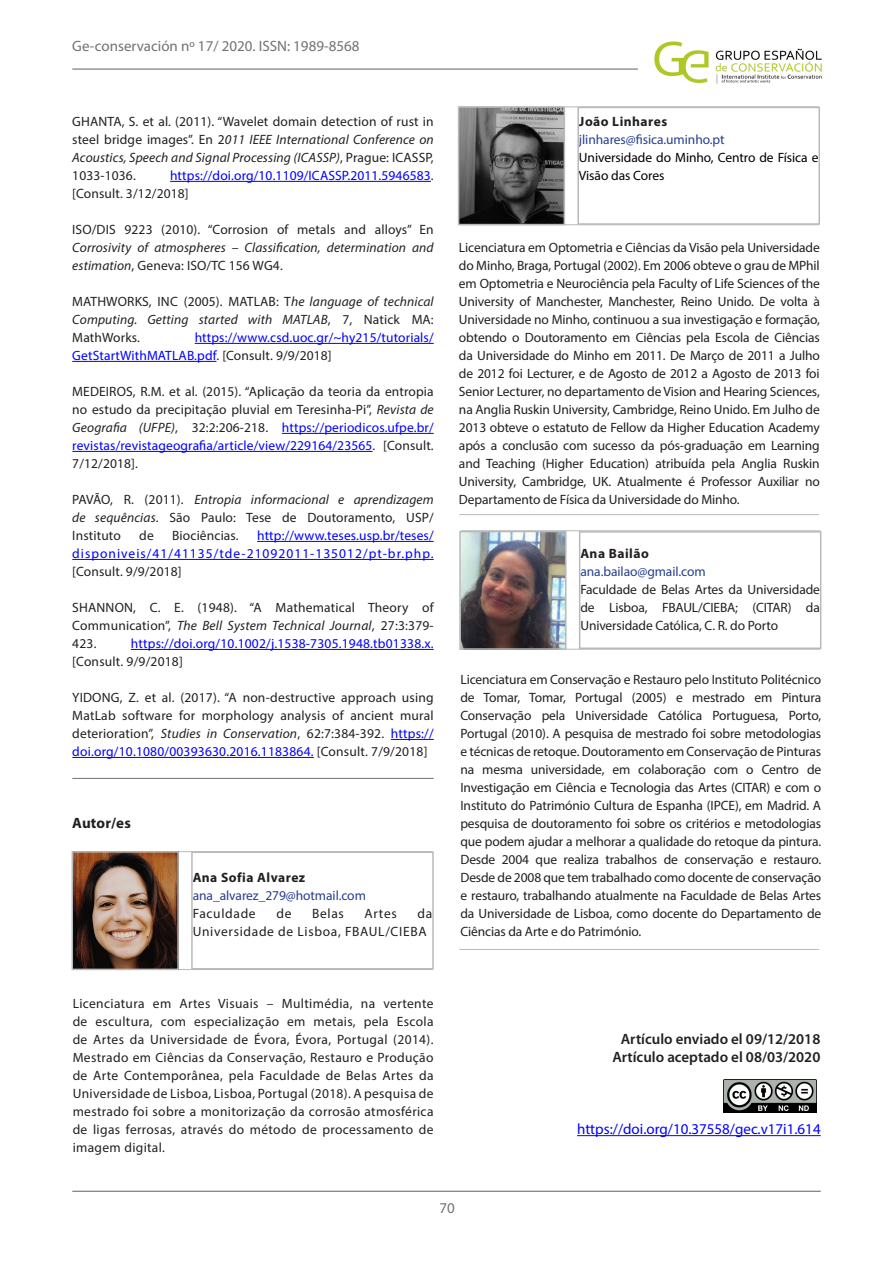
<style>
.page{position:relative;width:893px;height:1263px;background:#fff}
.page>*{position:absolute;margin:0;border:0;box-sizing:border-box;transform-origin:0 0}
.Tipo_de_texto{font:600 15px "Myriad Pro";color:#231f20}
.t1{font:15px "Myriad Pro";color:#717275}
.Tipo_de_texto-2{font:15px "Myriad Pro";color:#00f}
.Tipo_de_texto-3{font:700 15px "Myriad Pro";letter-spacing:.01em;color:#231f20}
.Texto_en_notas_y_bib{font:13.5px/18px "Myriad Pro";letter-spacing:-.01em;color:#231f20;text-align:justify}
.Tipo_de_texto-4{font:13.5px/18px "Myriad Pro";letter-spacing:.01em;color:#231f20;text-align:justify}
.Tipo_de_texto-5{font:13.5px/18px "Myriad Pro";letter-spacing:.01em;color:#00f}
.Tipo_de_texto-6{font:italic 13.5px/18px "Myriad Pro";letter-spacing:.01em;color:#231f20;text-align:justify}
.Texto_en_notas_y_bib-2{font:13.5px "Myriad Pro";letter-spacing:-.005em;color:#253f8e}
.Texto_en_notas_y_bib-3{font:13.5px/18px "Myriad Pro";letter-spacing:-.005em;color:#000}
.Texto_en_notas_y_bib-4{font:13.5px/18px "Myriad Pro";letter-spacing:.05em;color:#231f20}
.Tipo_de_texto-7{font:700 13.5px "Myriad Pro";letter-spacing:.035em;color:#231f20}
.s1{font-style:italic}
.s2{color:#231f20}
.s3{font-style:normal}
.s4{color:#00f}
</style>
<div class="page">
<hr style="left:72px;top:68px;width:567px;height:2px;background:#717275">
<hr style="left:72px;top:1191px;width:749px;height:1px;background:#717275">
<img style="left:654px;top:41px;width:168px;height:43px">
<div style="left:579px;top:531px;width:242px;height:118px;border:2px solid #b8b9bc"></div>
<hr style="left:459px;top:514px;width:360px;height:1px;background:#b8b9bc">
<hr style="left:461px;top:649px;width:359px;height:1px;background:#b8b9bc">
<img style="left:462px;top:534px;width:102px;height:113px">
<div style="left:459px;top:531px;width:108px;height:119px;border:2px solid #b8b9bc"></div>
<div style="left:191px;top:851px;width:243px;height:118px;border:2px solid #b8b9bc"></div>
<hr style="left:73px;top:851px;width:360px;height:1px;background:#b8b9bc">
<hr style="left:74px;top:969px;width:359px;height:1px;background:#b8b9bc">
<hr style="left:72px;top:778px;width:362px;height:1px;background:#717275">
<img style="left:75px;top:854px;width:101px;height:113px">
<div style="left:72px;top:851px;width:107px;height:119px;border:2px solid #b8b9bc"></div>
<div style="left:577px;top:107px;width:243px;height:118px;border:2px solid #b8b9bc"></div>
<hr style="left:459px;top:107px;width:360px;height:1px;background:#b8b9bc">
<hr style="left:460px;top:224px;width:359px;height:1px;background:#b8b9bc">
<img style="left:461px;top:109px;width:101px;height:113px">
<div style="left:458px;top:106px;width:107px;height:119px;border:2px solid #b8b9bc"></div>
<hr style="left:170px;top:181px;width:261px;height:1px;background:#00f">
<hr style="left:195px;top:343px;width:239px;height:1px;background:#00f">
<hr style="left:72px;top:361px;width:144px;height:1px;background:#00f">
<hr style="left:282px;top:433px;width:152px;height:1px;background:#00f">
<hr style="left:72px;top:451px;width:301px;height:1px;background:#00f">
<hr style="left:257px;top:541px;width:177px;height:1px;background:#00f">
<hr style="left:72px;top:559px;width:362px;height:1px;background:#00f">
<hr style="left:131px;top:649px;width:303px;height:1px;background:#00f">
<hr style="left:391px;top:739px;width:43px;height:1px;background:#00f">
<hr style="left:72px;top:757px;width:242px;height:1px;background:#00f">
<hr style="left:459px;top:949px;width:360px;height:1px;background:#b8b9bc">
<hr style="left:461px;top:530px;width:359px;height:1px;background:#b8b9bc">
<img style="left:723px;top:1079px;width:93px;height:33px">
<hr style="left:577px;top:1135px;width:244px;height:1px;background:#00f">
<p class="t1" style="left:72px;top:37px;width:289px">Ge-conservación nº 17/ 2020. ISSN: 1989-8568</p>
<p class="Tipo_de_texto-4" style="left:72px;top:112px;width:363px">GHANTA, S. et al. (2011). “Wavelet domain detection of rust in steel bridge images”. En 2<span class="s1">011 IEEE International Conference on Acoustics, Speech and Signal Processing (ICASSP)</span>, Prague: ICASSP, 1033-1036.</p>
<p class="Tipo_de_texto-5" style="left:72px;top:166px;width:363px;text-indent:98px">https://doi.org/10.1109/ICASSP.2011.5946583<span class="s2">. [Consult. 3/12/2018]</span></p>
<p class="Tipo_de_texto-4" style="left:72px;top:220px;width:363px">ISO/DIS 9223 (2010). “Corrosion of metals and alloys” En <span class="s1">Corrosivity of atmospheres – Classification, determination and estimation</span>, Geneva: ISO/TC 156 WG4.</p>
<p class="Tipo_de_texto-6" style="left:72px;top:292px;width:363px"><span class="s3">MATHWORKS, INC (2005). MATLAB: T</span>he language of technical Computing. Getting started with MATLAB<span class="s3">, 7, Natick MA:<br>MathWorks.</span></p>
<p class="Tipo_de_texto-5" style="left:72px;top:328px;width:363px;text-indent:122px">https://www.csd.uoc.gr/~hy215/tutorials/<br>GetStartWithMATLAB.pdf<span class="s2">. [Consult. 9/9/2018]</span></p>
<p class="Tipo_de_texto-4" style="left:72px;top:382px;width:363px">MEDEIROS, R.M. et al. (2015). “Aplicação da teoria da entropia no estudo da precipitação pluvial em Teresinha-Pi”, <span class="s1">Revista de Geografia (UFPE)</span>, 32:2:206-218. <span class="s4">https://periodicos.ufpe.br/ revistas/revistageografia/article/view/229164/23565</span>. [Consult.<br>7/12/2018].</p>
<p class="Tipo_de_texto-4" style="left:72px;top:490px;width:363px">PAVÃO, R. (2011). <span class="s1">Entropia informacional e aprendizagem de sequências</span>. São Paulo: Tese de Doutoramento, USP/ Instituto</p>
<p class="Tipo_de_texto-5" style="left:72px;top:526px;width:363px;text-align:justify;text-indent:185px">http://www.teses.usp.br/teses/ disponiveis/41/41135/tde-21092011-135012/pt-br.php. <span class="s2">[Consult. 9/9/2018]</span></p>
<p class="Tipo_de_texto-4" style="left:72px;top:598px;width:363px">SHANNON, C. E. (1948). “A Mathematical Theory of Communication”, <span class="s1">The Bell System Technical Journal</span>, 27:3:379- 423.</p>
<p class="Tipo_de_texto-4" style="left:139px;top:526px;width:16px">de</p>
<p class="Tipo_de_texto-4" style="left:172px;top:526px;width:68px">Biociências.</p>
<p class="Tipo_de_texto-5" style="left:72px;top:634px;width:363px;text-indent:59px">https://doi.org/10.1002/j.1538-7305.1948.tb01338.x. <span class="s2">[Consult. 9/9/2018]</span></p>
<p class="Tipo_de_texto-4" style="left:72px;top:688px;width:363px">YIDONG, Z. et al. (2017). “A non-destructive approach using MatLab software for morphology analysis of ancient mural deterioration”, <span class="s1">Studies in Conservation</span>, 62:7:384-392. <span class="s4">https:// doi.org/10.1080/00393630.2016.1183864.</span> [Consult. 7/9/2018]</p>
<p class="Tipo_de_texto-3" style="left:72px;top:813px;width:60px">Autor/es</p>
<p class="Tipo_de_texto-7" style="left:193px;top:869px;width:114px">Ana Sofia Alvarez</p>
<p class="Texto_en_notas_y_bib-2" style="left:193px;top:887px;width:175px">ana_alvarez_279@hotmail.com</p>
<p class="Texto_en_notas_y_bib-4" style="left:193px;top:904px;width:65px">Faculdade</p>
<p class="Texto_en_notas_y_bib" style="left:276px;top:904px;width:17px">de</p>
<p class="Texto_en_notas_y_bib" style="left:312px;top:904px;width:33px">Belas</p>
<p class="Texto_en_notas_y_bib" style="left:365px;top:904px;width:34px">Artes</p>
<p class="Texto_en_notas_y_bib-4" style="left:193px;top:904px;width:241px;text-indent:225px">da<br>Universidade de Lisboa, FBAUL/CIEBA</p>
<p class="Texto_en_notas_y_bib" style="left:73px;top:994px;width:362px">Licenciatura em Artes Visuais – Multimédia, na vertente de escultura, com especialização em metais, pela Escola de Artes da Universidade de Évora, Évora, Portugal (2014).<br>Mestrado em Ciências da Conservação, Restauro e Produção de Arte Contemporânea, pela Faculdade de Belas Artes da Universidade de Lisboa, Lisboa, Portugal (2018). A pesquisa de mestrado foi sobre a monitorização da corrosão atmosférica de ligas ferrosas, através do método de processamento de imagem digital.</p>
<p class="Tipo_de_texto-7" style="left:579px;top:113px;width:90px">João Linhares</p>
<p class="Texto_en_notas_y_bib-2" style="left:579px;top:131px;width:147px">jlinhares@fisica.uminho.pt</p>
<p class="Texto_en_notas_y_bib-3" style="left:579px;top:148px;width:241px">Universidade do Minho, Centro de Física e<br>Visão das Cores</p>
<p class="Texto_en_notas_y_bib" style="left:459px;top:238px;width:362px">Licenciatura em Optometria e Ciências da Visão pela Universidade do Minho, Braga, Portugal (2002). Em 2006 obteve o grau de MPhil em Optometria e Neurociência pela Faculty of Life Sciences of the University of Manchester, Manchester, Reino Unido. De volta à Universidade no Minho, continuou a sua investigação e formação, obtendo o Doutoramento em Ciências pela Escola de Ciências da Universidade do Minho em 2011. De Março de 2011 a Julho de 2012 foi Lecturer, e de Agosto de 2012 a Agosto de 2013 foi Senior Lecturer, no departamento de Vision and Hearing Sciences, na Anglia Ruskin University, Cambridge, Reino Unido. Em Julho de 2013 obteve o estatuto de Fellow da Higher Education Academy após a conclusão com sucesso da pós-graduação em Learning and Teaching (Higher Education) atribuída pela Anglia Ruskin University, Cambridge, UK. Atualmente é Professor Auxiliar no Departamento de Física da Universidade do Minho.</p>
<p class="Tipo_de_texto-7" style="left:580px;top:545px;width:70px">Ana Bailão</p>
<p class="Texto_en_notas_y_bib-2" style="left:580px;top:563px;width:127px">ana.bailao@gmail.com</p>
<p class="Texto_en_notas_y_bib" style="left:580px;top:580px;width:241px">Faculdade de Belas Artes da Universidade de Lisboa, FBAUL/CIEBA; (CITAR) da Universidade Católica, C. R. do Porto</p>
<p class="Texto_en_notas_y_bib" style="left:460px;top:670px;width:362px">Licenciatura em Conservação e Restauro pelo Instituto Politécnico de Tomar, Tomar, Portugal (2005) e mestrado em Pintura Conservação pela Universidade Católica Portuguesa, Porto, Portugal (2010). A pesquisa de mestrado foi sobre metodologias e técnicas de retoque. Doutoramento em Conservação de Pinturas na mesma universidade, em colaboração com o Centro de Investigação em Ciência e Tecnologia das Artes (CITAR) e com o Instituto do Património Cultura de Espanha (IPCE), em Madrid. A pesquisa de doutoramento foi sobre os critérios e metodologias que podem ajudar a melhorar a qualidade do retoque da pintura.<br>Desde 2004 que realiza trabalhos de conservação e restauro.<br>Desde de 2008 que tem trabalhado como docente de conservação e restauro, trabalhando atualmente na Faculdade de Belas Artes da Universidade de Lisboa, como docente do Departamento de Ciências da Arte e do Património.</p>
<p class="Tipo_de_texto" style="left:621px;top:1029px;width:201px">Artículo enviado el 09/12/2018</p>
<p class="Tipo_de_texto" style="left:612px;top:1047px;width:209px">Artículo aceptado el 08/03/2020</p>
<p class="Tipo_de_texto-2" style="left:577px;top:1120px;width:245px">https://doi.org/10.37558/gec.v17i1.614</p>
<p class="t1" style="left:439px;top:1198px;width:17px">70</p>
</div>
